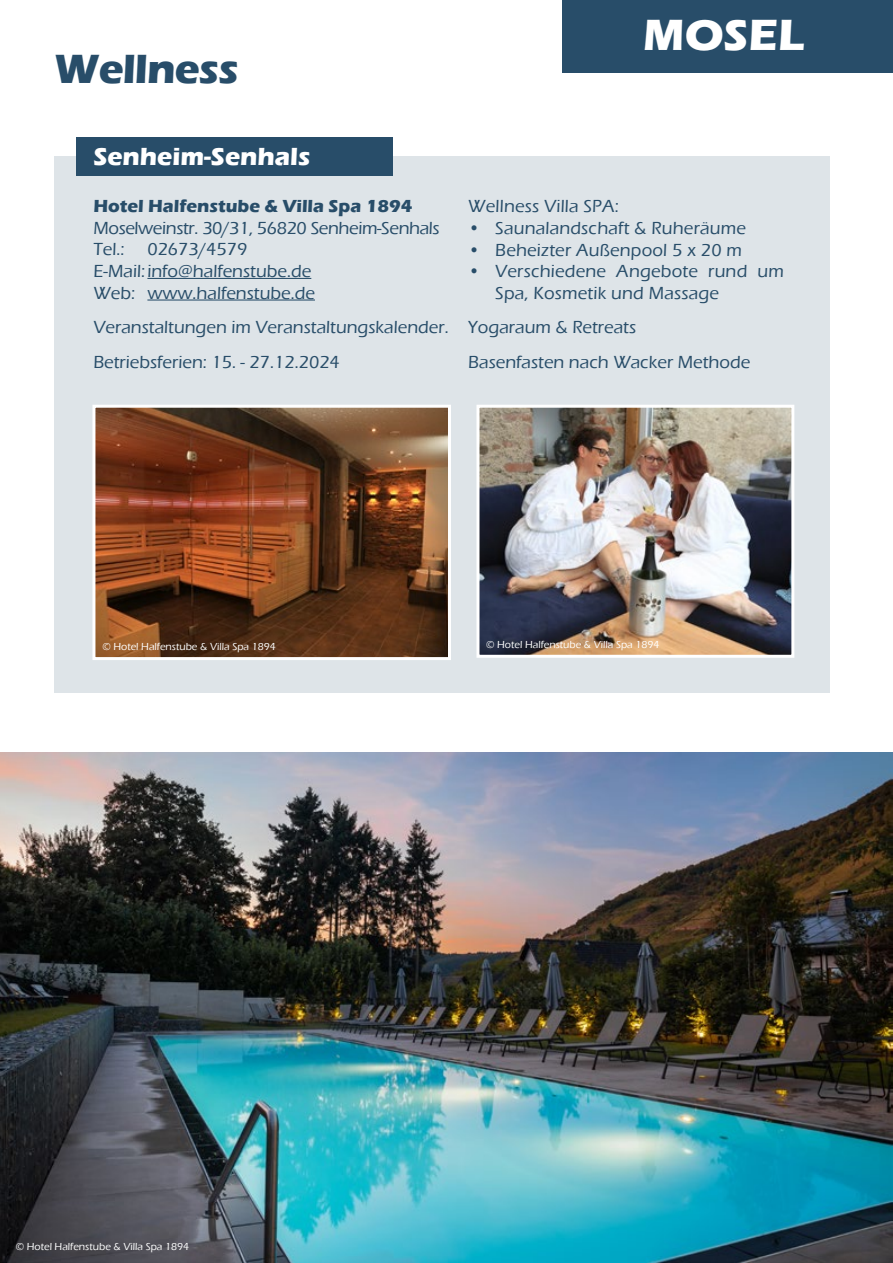
<style>
.page{position:relative;width:893px;height:1263px;background:#fff}
.page>*{position:absolute;margin:0;border:0;box-sizing:border-box;transform-origin:0 0}
.t1{font:700 45px "Eras ITC";color:#fff}
.t2{font:700 42px "Eras ITC";letter-spacing:-.02em;color:#284d69}
.t3{font:700 25.5px "Eras ITC";color:#fff}
.t4{font:500 18px/21.6px "Eras ITC";color:#284d69}
.t5{font:500 18px/21.6px "Eras ITC";letter-spacing:-.02em;color:#284d69}
.t6{font:700 18px "Eras ITC";color:#284d69}
.t7{font:500 10.5px "Eras ITC";color:#fff}
</style>
<div class="page">
<div style="left:563px;top:0;width:330px;height:72px;background:#284d69"></div>
<div style="left:54px;top:156px;width:775px;height:537px;background:#dee4e8"></div>
<div style="left:76px;top:137px;width:316px;height:38px;background:#284d69"></div>
<hr style="left:147px;top:278px;width:164px;height:1px;background:#284d69">
<hr style="left:147px;top:299px;width:168px;height:2px;background:#284d69">
<img style="left:96px;top:409px;width:351px;height:247px">
<div style="left:92px;top:405px;width:359px;height:255px;border:3px solid #fff"></div>
<img style="left:480px;top:409px;width:310px;height:245px">
<div style="left:476px;top:405px;width:318px;height:253px;border:3px solid #fff"></div>
<img style="left:0;top:753px;width:893px;height:510px">
<h2 class="t2" style="left:54px;top:45px;width:186px">Wellness</h2>
<h1 class="t1" style="left:643px;top:9px;width:163px">MOSEL</h1>
<h3 class="t3" style="left:93px;top:141px;width:219px">Senheim-Senhals</h3>
<p class="t6" style="left:93px;top:196px;width:321px">Hotel Halfenstube &amp; Villa Spa 1894</p>
<p class="t5" style="left:93px;top:217px;width:348px">Moselweinstr. 30/31, 56820 Senheim-Senhals<br>Tel.:</p>
<p class="t4" style="left:93px;top:239px;width:223px;text-indent:54px">02673/4579<br>E-Mail: info@halfenstube.de<br>Web: www.halfenstube.de</p>
<p class="t4" style="left:93px;top:310px;width:357px;line-height:34.5px">Veranstaltungen im Veranstaltungskalender.<br>Betriebsferien: 15. - 27.12.2024</p>
<p class="t4" style="left:468px;top:196px;width:152px">Wellness Villa SPA:</p>
<p class="t4" style="left:468px;top:217px;width:279px">• Saunalandschaft &amp; Ruheräume</p>
<p class="t4" style="left:468px;top:239px;width:275px">• Beheizter Außenpool 5 x 20 m</p>
<p class="t4" style="left:495px;top:261px;width:290px;text-indent:-27px">• Verschiedene Angebote rund um<br>Spa, Kosmetik und Massage</p>
<p class="t4" style="left:468px;top:310px;width:283px;line-height:34.5px">Yogaraum &amp; Retreats<br>Basenfasten nach Wacker Methode</p>
<p class="t7" style="left:102px;top:641px;width:175px">© Hotel Halfenstube &amp; Villa Spa 1894</p>
<p class="t7" style="left:486px;top:639px;width:175px">© Hotel Halfenstube &amp; Villa Spa 1894</p>
<p class="t7" style="left:16px;top:1240px;width:175px">© Hotel Halfenstube &amp; Villa Spa 1894</p>
</div>
